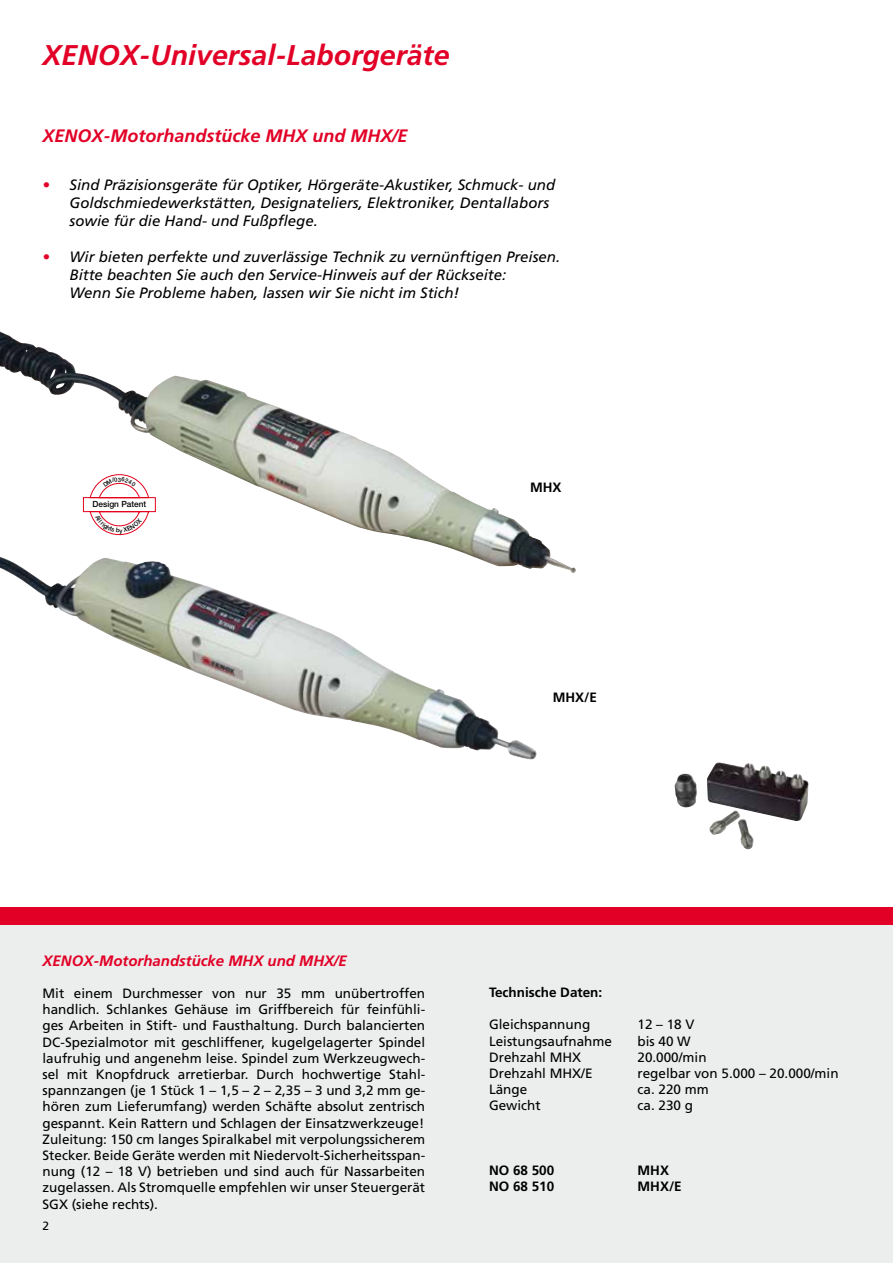
<style>
.page{position:relative;width:893px;height:1263px;background:#fff}
.page>*{position:absolute;margin:0;border:0;box-sizing:border-box;transform-origin:0 0}
.t1{font:italic 700 28.5px "Frutiger";color:#e20026}
.t2{font:italic 700 18px "Frutiger";color:#e20026}
.t3{font:italic 15px/18px "Frutiger";color:#000}
.t4{font:italic 700 15px "Frutiger";color:#e20026}
.t5{font:13.5px/16.2px "Frutiger";color:#000;text-align:justify}
.t6{font:700 13.5px "Frutiger";color:#000}
.t7{font:12px "Frutiger";color:#000}
.t8{font:500 8.4px "Helvetica Neue LT Std";color:#000}
.s1{color:#e20026}
</style>
<div class="page">
<div style="left:0;top:918px;width:893px;height:345px;background:#eceded"></div>
<img style="left:0;top:363px;width:576px;height:210px">
<img style="left:0;top:561px;width:537px;height:199px">
<img style="left:675px;top:762px;width:134px;height:88px">
<div style="left:0;top:908px;width:893px;height:17px;background:#e20026"></div>
<svg style="left:82px;top:474px;width:74px;height:62px"></svg>
<h1 class="t1" style="left:43px;top:38px;width:409px">XENOX-Universal-Laborgeräte</h1>
<h2 class="t2" style="left:43px;top:125px;width:367px">XENOX-Motorhandstücke MHX und MHX/E</h2>
<p class="t3" style="left:70px;top:176px;width:487px;text-indent:-27px"><span class="s1">•</span> Sind Präzisionsgeräte für Optiker, Hörgeräte-Akustiker, Schmuck- und<br>Goldschmiedewerkstätten, Designateliers, Elektroniker, Dentallabors sowie für die Hand- und Fußpflege.</p>
<p class="t3" style="left:70px;top:248px;width:492px;text-indent:-27px"><span class="s1">•</span> Wir bieten perfekte und zuverlässige Technik zu vernünftigen Preisen.<br>Bitte beachten Sie auch den Service-Hinweis auf der Rückseite:<br>Wenn Sie Probleme haben, lassen wir Sie nicht im Stich!</p>
<p class="t8" style="left:92px;top:499px;width:55px">Design Patent</p>
<p class="t6" style="left:530px;top:480px;width:33px">MHX</p>
<p class="t6" style="left:553px;top:690px;width:46px">MHX/E</p>
<p class="t4" style="left:43px;top:952px;width:306px">XENOX-Motorhandstücke MHX und MHX/E</p>
<p class="t5" style="left:43px;top:985px;width:384px">Mit einem Durchmesser von nur 35 mm unübertroffen handlich. Schlankes Gehäuse im Griffbereich für feinfühli&shy;ges Arbeiten in Stift- und Fausthaltung. Durch balancierten DC-Spezialmotor mit geschliffener, kugelgelagerter Spindel laufruhig und angenehm leise. Spindel zum Werkzeugwech&shy;sel mit Knopfdruck arretierbar. Durch hochwertige Stahl&shy;spannzangen (je 1 Stück 1 – 1,5 – 2 – 2,35 – 3 und 3,2 mm ge&shy;hören zum Lieferumfang) werden Schäfte absolut zentrisch gespannt. Kein Rattern und Schlagen der Einsatzwerkzeuge!<br>Zuleitung: 150 cm langes Spiralkabel mit verpolungssicherem Stecker. Beide Geräte werden mit Niedervolt-Sicherheitsspan&shy;nung (12 – 18 V) betrieben und sind auch für Nassarbeiten zugelassen. Als Stromquelle empfehlen wir unser Steuergerät SGX (siehe rechts).</p>
<p class="t6" style="left:489px;top:984px;width:115px">Technische Daten:</p>
<p class="t5" style="left:489px;top:1016px;width:103px">Gleichspannung</p>
<p class="t5" style="left:637px;top:1016px;width:59px">12 – 18 V</p>
<p class="t5" style="left:489px;top:1032px;width:125px">Leistungsaufnahme</p>
<p class="t5" style="left:637px;top:1032px;width:55px">bis 40 W</p>
<p class="t5" style="left:489px;top:1049px;width:94px">Drehzahl MHX</p>
<p class="t5" style="left:637px;top:1049px;width:71px">20.000/min</p>
<p class="t5" style="left:489px;top:1065px;width:105px">Drehzahl MHX/E</p>
<p class="t5" style="left:637px;top:1065px;width:203px">regelbar von 5.000 – 20.000/min</p>
<p class="t5" style="left:489px;top:1081px;width:40px">Länge</p>
<p class="t5" style="left:637px;top:1081px;width:73px">ca. 220 mm</p>
<p class="t5" style="left:489px;top:1097px;width:53px">Gewicht</p>
<p class="t5" style="left:637px;top:1097px;width:57px">ca. 230 g</p>
<p class="t6" style="left:489px;top:1162px;width:67px">NO 68 500</p>
<p class="t6" style="left:637px;top:1162px;width:33px">MHX</p>
<p class="t6" style="left:489px;top:1179px;width:67px">NO 68 510</p>
<p class="t6" style="left:637px;top:1179px;width:46px">MHX/E</p>
<p class="t7" style="left:43px;top:1218px;width:8px">2</p>
</div>
